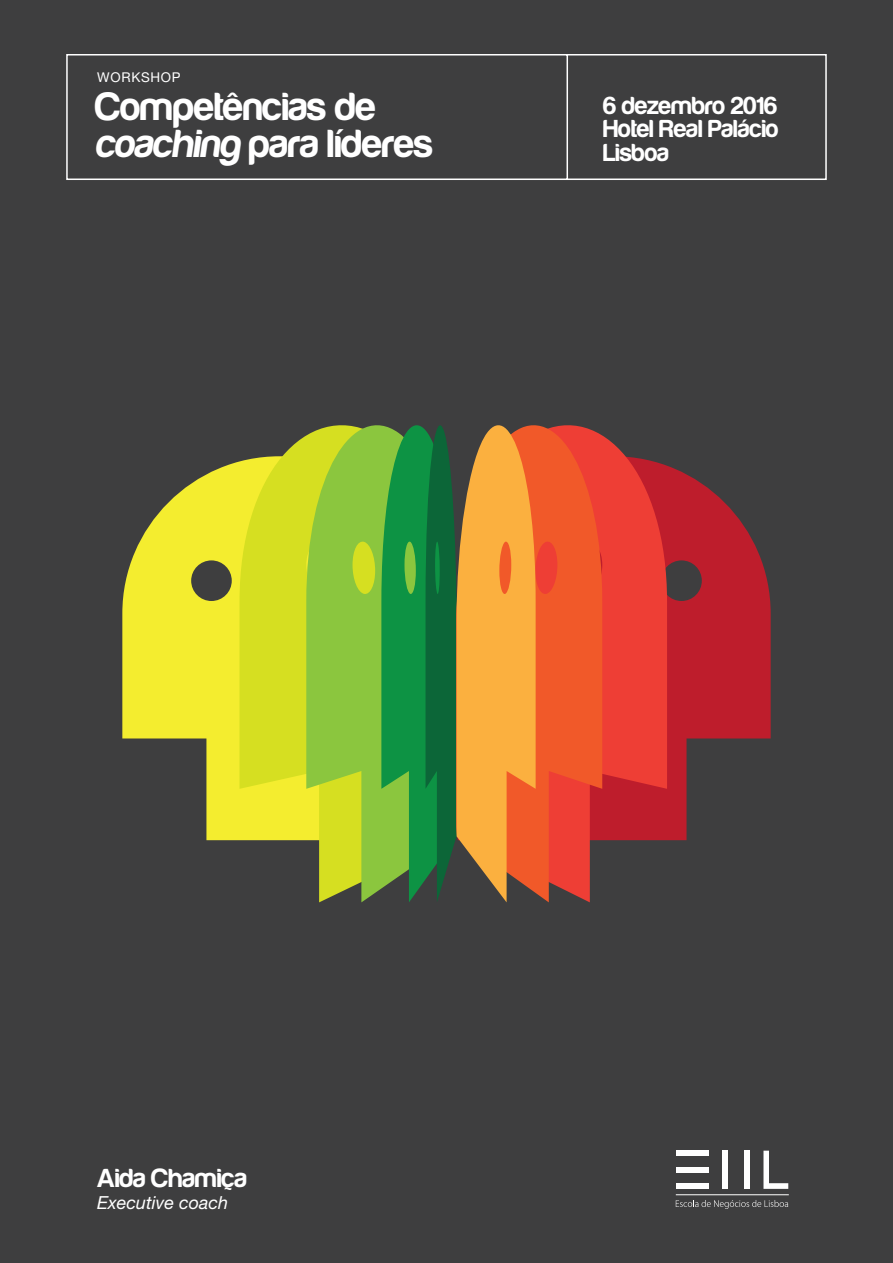
<style>
.page{position:relative;width:893px;height:1263px;background:#3e3e3f}
.page>*{position:absolute;margin:0;border:0;box-sizing:border-box;transform-origin:0 0}
.t1{font:700 40.5px/37.5px "Harabara";color:#fff}
.t2{font:700 27px "Harabara";letter-spacing:.005em;color:#fff}
.t3{font:700 25.5px/23.7px "Harabara";color:#fff}
.t4{font:italic 18px "Helvetica Neue LT Pro";color:#fff}
.t5{font:13.5px "Helvetica Neue LT Pro";letter-spacing:.05em;color:#fff}
</style>
<div class="page">
<div style="left:65px;top:53px;width:762px;height:128px;background:#3e3e3f"></div>
<svg style="left:763px;top:1151px;width:25px;height:38px"></svg>
<div style="left:744px;top:1151px;width:6px;height:38px;background:#fff"></div>
<div style="left:722px;top:1151px;width:5px;height:38px;background:#fff"></div>
<div style="left:676px;top:1151px;width:32px;height:5px;background:#fff"></div>
<div style="left:676px;top:1167px;width:32px;height:5px;background:#fff"></div>
<div style="left:676px;top:1183px;width:32px;height:6px;background:#fff"></div>
<hr style="left:676px;top:1194px;width:113px;height:1px;background:#fff">
<svg style="left:676px;top:1200px;width:112px;height:9px"></svg>
<svg style="left:122px;top:456px;width:118px;height:384px;background:#b6b234"></svg>
<svg style="left:240px;top:401px;width:66px;height:501px;background:#b8bc2a"></svg>
<svg style="left:306px;top:401px;width:75px;height:501px;background:#97bf37"></svg>
<svg style="left:667px;top:456px;width:104px;height:384px;background:#8d2933"></svg>
<svg style="left:602px;top:401px;width:65px;height:501px;background:#bd3835"></svg>
<svg style="left:536px;top:401px;width:66px;height:501px;background:#df4f2d"></svg>
<svg style="left:381px;top:401px;width:155px;height:501px;background:#828a3d"></svg>
<p class="t5" style="left:97px;top:69px;width:85px">WORKSHOP</p>
<p class="t1" style="left:95px;top:88px;width:339px">Competências de coaching para líderes</p>
<p class="t3" style="left:603px;top:94px;width:176px">6 dezembro 2016</p>
<p class="t3" style="left:603px;top:117px;width:177px">Hotel Real Palácio<br>Lisboa</p>
<p class="t2" style="left:97px;top:1164px;width:151px">Aida Chamiça</p>
<p class="t4" style="left:97px;top:1192px;width:133px">Executive coach</p>
</div>
